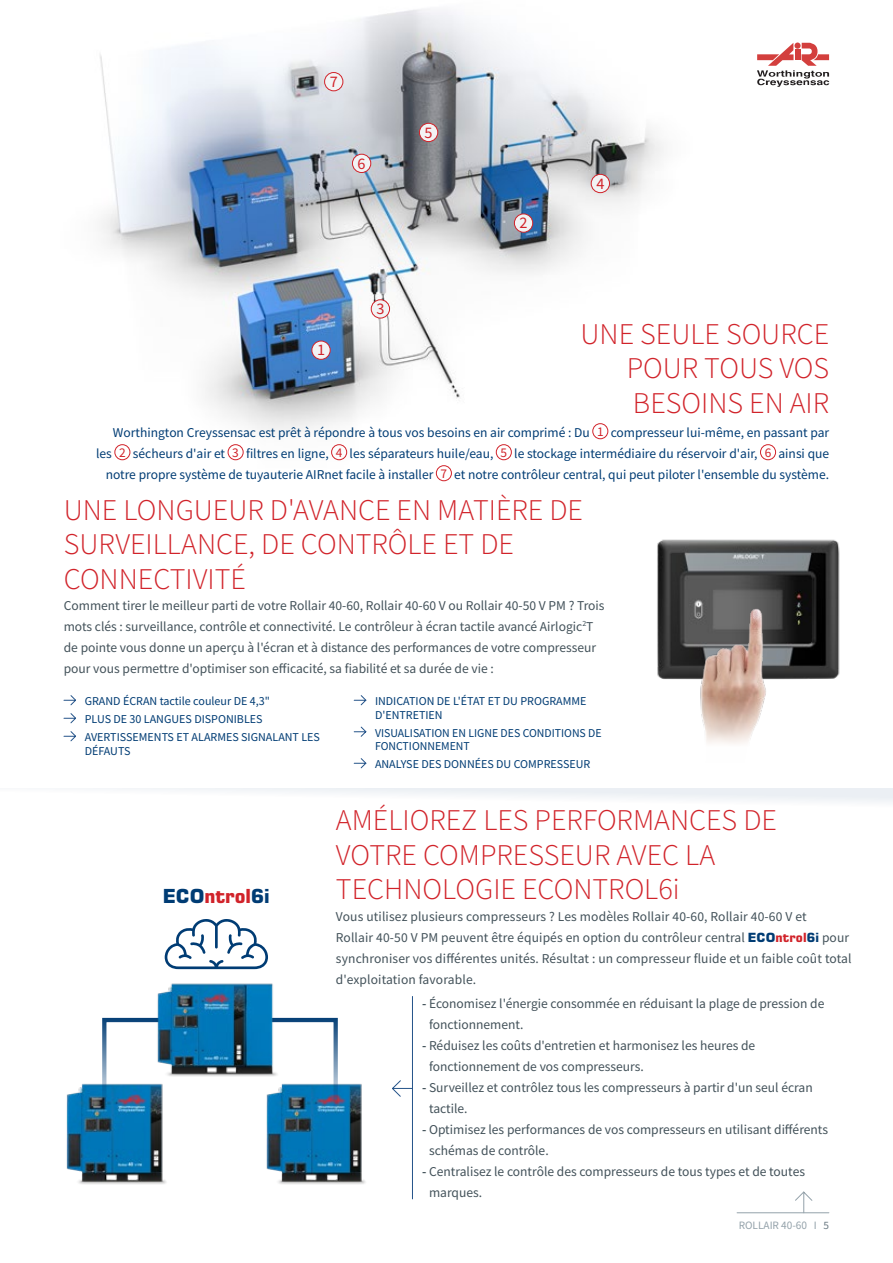
<style>
.page{position:relative;width:893px;height:1263px;background:#fff}
.page>*{position:absolute;margin:0;border:0;box-sizing:border-box;transform-origin:0 0}
.t1{font:300 30.15px/34.3px "Source Sans Pro";color:#d1232a}
.t2{font:700 19.5px "Eurostile LT Pro";color:#003c74}
.t3{font:16.2px "Source Sans Pro";color:#d1232a}
.t4{font:13.5px/21px "Source Sans Pro";color:#425159}
.t5{font:13.5px/21px "Source Sans Pro";color:#003c74;text-align:right}
.t6{font:12px/18px "Source Sans Pro";color:#003c74}
.t7{font:11.25px "Source Sans Pro";color:#94a2aa}
.s1{font-size:13.35px;color:#d1232a}
.s2{color:#d1232a}
.s3{font-family:"Eurostile LT Pro";font-weight:700;font-size:12.75px;color:#003c74}
.s4{font-family:"Eurostile LT Pro";font-weight:700;font-size:12.75px;color:#d1232a}
.s5{font-weight:600}
.s6{color:#6b7a83}
</style>
<div class="page">
<hr style="left:0;top:0;width:1px;height:619px;background:#f2f3f4">
<img style="left:0;top:0;width:811px;height:505px">
<div style="left:312px;top:341px;width:18px;height:18px;background:#f2f3f4;border-radius:50%"></div>
<div style="left:312px;top:341px;width:18px;height:18px;border:1px solid #d1232a;border-radius:50%"></div>
<div style="left:514px;top:214px;width:19px;height:18px;background:#f2f3f4;border-radius:50%"></div>
<div style="left:514px;top:214px;width:19px;height:18px;border:1px solid #d1232a;border-radius:50%"></div>
<div style="left:352px;top:154px;width:19px;height:19px;background:#f2f3f4;border-radius:50%"></div>
<div style="left:352px;top:154px;width:19px;height:19px;border:1px solid #d1232a;border-radius:50%"></div>
<div style="left:591px;top:174px;width:18px;height:19px;background:#f2f3f4;border-radius:50%"></div>
<div style="left:591px;top:174px;width:19px;height:19px;border:1px solid #d1232a;border-radius:50%"></div>
<div style="left:419px;top:123px;width:19px;height:19px;background:#f2f3f4;border-radius:50%"></div>
<div style="left:419px;top:123px;width:19px;height:19px;border:1px solid #d1232a;border-radius:50%"></div>
<div style="left:325px;top:73px;width:18px;height:18px;background:#f2f3f4;border-radius:50%"></div>
<div style="left:324px;top:72px;width:19px;height:19px;border:1px solid #d1232a;border-radius:50%"></div>
<div style="left:371px;top:300px;width:19px;height:18px;background:#f2f3f4;border-radius:50%"></div>
<div style="left:371px;top:300px;width:19px;height:18px;border:1px solid #d1232a;border-radius:50%"></div>
<hr style="left:0;top:752px;width:1px;height:305px;background:#d7deeb">
<hr style="left:0;top:752px;width:1px;height:74px;background:#003c74">
<svg style="left:406px;top:1087px;width:6px;height:2px"></svg>
<hr style="left:412px;top:996px;width:1px;height:203px;background:#245389">
<svg style="left:0;top:788px;width:893px;height:77px"></svg>
<img style="left:657px;top:539px;width:183px;height:141px">
<svg style="left:64px;top:695px;width:12px;height:10px"></svg>
<svg style="left:64px;top:713px;width:12px;height:10px"></svg>
<svg style="left:64px;top:731px;width:12px;height:10px"></svg>
<svg style="left:354px;top:695px;width:12px;height:10px"></svg>
<svg style="left:354px;top:727px;width:12px;height:10px"></svg>
<svg style="left:354px;top:758px;width:12px;height:10px"></svg>
<div style="left:593px;top:423px;width:15px;height:16px;border:1px solid #d1232a;border-radius:50%"></div>
<div style="left:115px;top:444px;width:15px;height:16px;border:1px solid #d1232a;border-radius:50%"></div>
<div style="left:228px;top:444px;width:15px;height:16px;border:1px solid #d1232a;border-radius:50%"></div>
<div style="left:331px;top:444px;width:16px;height:16px;border:1px solid #d1232a;border-radius:50%"></div>
<div style="left:496px;top:444px;width:16px;height:16px;border:1px solid #d1232a;border-radius:50%"></div>
<div style="left:760px;top:444px;width:16px;height:16px;border:1px solid #d1232a;border-radius:50%"></div>
<div style="left:436px;top:465px;width:16px;height:16px;border:1px solid #d1232a;border-radius:50%"></div>
<img style="left:671px;top:576px;width:107px;height:168px">
<svg style="left:165px;top:919px;width:103px;height:50px"></svg>
<img style="left:66px;top:1083px;width:100px;height:101px">
<img style="left:266px;top:1080px;width:140px;height:104px">
<svg style="left:267px;top:1017px;width:72px;height:95px"></svg>
<svg style="left:101px;top:1017px;width:65px;height:95px"></svg>
<img style="left:148px;top:983px;width:137px;height:93px">
<svg style="left:795px;top:1191px;width:18px;height:21px"></svg>
<hr style="left:737px;top:1212px;width:92px;height:1px;background:#94a2aa">
<svg style="left:757px;top:43px;width:72px;height:44px"></svg>
<p class="t3" style="left:330px;top:71px;width:10px">7</p>
<p class="t3" style="left:358px;top:153px;width:10px">6</p>
<p class="t3" style="left:425px;top:122px;width:10px">5</p>
<p class="t3" style="left:317px;top:340px;width:10px">1</p>
<p class="t3" style="left:376px;top:299px;width:10px">3</p>
<p class="t3" style="left:520px;top:213px;width:10px">2</p>
<p class="t3" style="left:596px;top:173px;width:10px">4</p>
<h1 class="t1" style="left:627px;top:317px;width:204px;text-align:justify;text-indent:-46px">UNE SEULE SOURCE POUR TOUS VOS BESOINS EN AIR</h1>
<p class="t5" style="left:96px;top:422px;width:734px">Worthington Creyssensac est prêt à répondre à tous vos besoins en air comprimé : Du <span class="s1">1</span> compresseur lui-même, en passant par les <span class="s1">2</span> sécheurs d'air et <span class="s1">3</span> filtres en ligne, <span class="s1">4</span> les séparateurs huile/eau, <span class="s1">5</span> le stockage intermédiaire du réservoir d'air, <span class="s1">6</span> ainsi que notre propre système de tuyauterie AIRnet facile à installer <span class="s1">7</span> et notre contrôleur central, qui peut piloter l'ensemble du système.</p>
<h1 class="t1" style="left:64px;top:493px;width:521px">UNE LONGUEUR D'AVANCE EN MATIÈRE DE<br>SURVEILLANCE, DE CONTRÔLE ET DE<br>CONNECTIVITÉ</h1>
<p class="t4" style="left:64px;top:595px;width:542px">Comment tirer le meilleur parti de votre Rollair 40-60, Rollair 40-60 V ou Rollair 40-50 V PM ? Trois mots clés : surveillance, contrôle et connectivité. Le contrôleur à écran tactile avancé Airlogic<sup>2</sup>T de pointe vous donne un aperçu à l'écran et à distance des performances de votre compresseur pour vous permettre d'optimiser son efficacité, sa fiabilité et sa durée de vie :</p>
<p class="t6" style="left:85px;top:692px;width:237px">GRAND ÉCRAN tactile couleur DE 4,3"<br>PLUS DE 30 LANGUES DISPONIBLES<br>AVERTISSEMENTS ET ALARMES SIGNALANT LES</p>
<p class="t6" style="left:85px;top:741px;width:47px">DÉFAUTS</p>
<p class="t6" style="left:375px;top:694px;width:213px;line-height:13.5px">INDICATION DE L'ÉTAT ET DU PROGRAMME<br>D'ENTRETIEN</p>
<p class="t6" style="left:375px;top:726px;width:228px;line-height:13.5px">VISUALISATION EN LIGNE DES CONDITIONS DE<br>FONCTIONNEMENT</p>
<p class="t6" style="left:375px;top:755px;width:217px">ANALYSE DES DONNÉES DU COMPRESSEUR</p>
<h2 class="t2" style="left:163px;top:883px;width:108px">ECO<span class="s2">ntrol</span>6i</h2>
<h1 class="t1" style="left:336px;top:803px;width:443px">AMÉLIOREZ LES PERFORMANCES DE<br>VOTRE COMPRESSEUR AVEC LA<br>TECHNOLOGIE ECONTROL6i</h1>
<p class="t4" style="left:336px;top:906px;width:517px">Vous utilisez plusieurs compresseurs ? Les modèles Rollair 40-60, Rollair 40-60 V et<br>Rollair 40-50 V PM peuvent être équipés en option du contrôleur central <span class="s3">ECO</span><span class="s4">ntrol</span><span class="s3">6i</span> pour synchroniser vos différentes unités. Résultat : un compresseur fluide et un faible coût total d'exploitation favorable.</p>
<p class="t4" style="left:429px;top:993px;width:397px;text-indent:-7px"><span class="s5">-</span> Économisez l'énergie consommée en réduisant la plage de pression de fonctionnement.</p>
<p class="t4" style="left:429px;top:1035px;width:328px;text-indent:-7px"><span class="s5">-</span> Réduisez les coûts d'entretien et harmonisez les heures de fonctionnement de vos compresseurs.</p>
<p class="t4" style="left:429px;top:1077px;width:385px;text-indent:-7px"><span class="s5">-</span> Surveillez et contrôlez tous les compresseurs à partir d'un seul écran tactile.</p>
<p class="t4" style="left:429px;top:1119px;width:400px;text-indent:-7px"><span class="s5">-</span> Optimisez les performances de vos compresseurs en utilisant différents schémas de contrôle.</p>
<p class="t4" style="left:429px;top:1161px;width:377px;text-indent:-7px"><span class="s5">-</span> Centralisez le contrôle des compresseurs de tous types et de toutes marques.</p>
<p class="t7" style="left:739px;top:1218px;width:92px">ROLLAIR 40-60 I <span class="s6">5</span></p>
</div>
